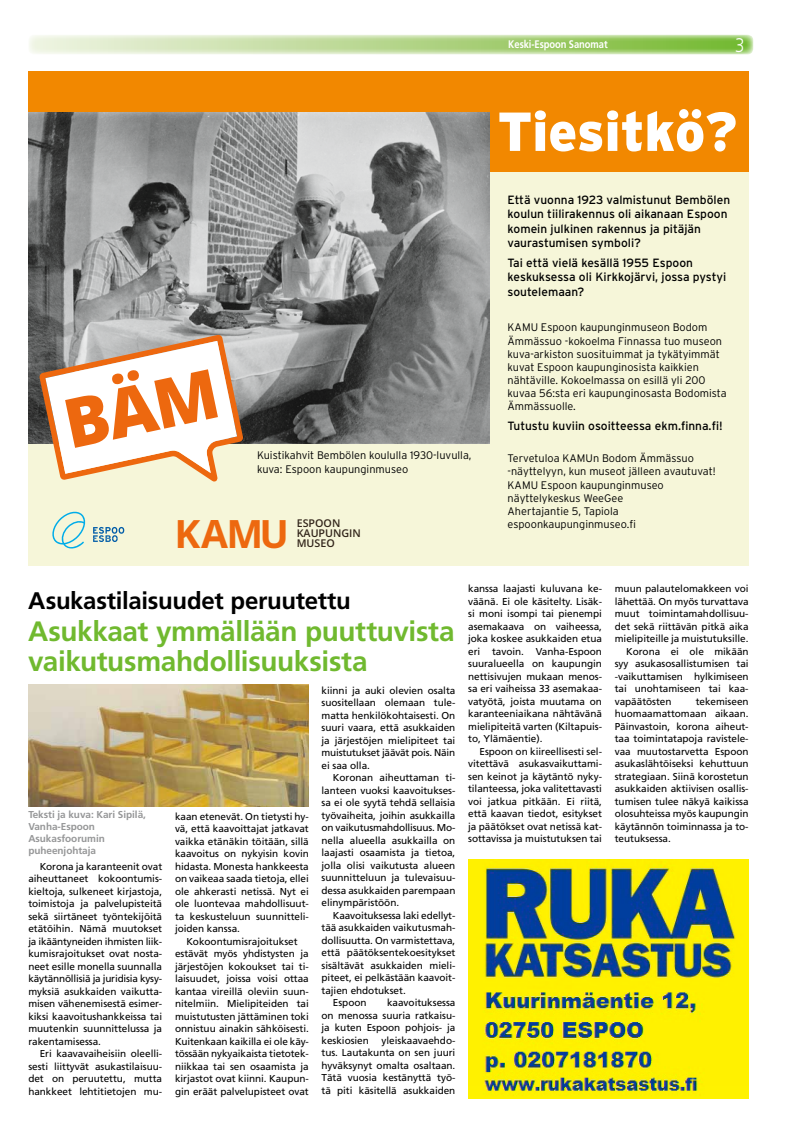
<style>
.page{position:relative;width:794px;height:1134px;background:#fff}
.page>*{position:absolute;margin:0;border:0;box-sizing:border-box;transform-origin:0 0}
.t1{font:900 54.8px "Interstate";color:#fff}
.t2{font:700 39.1px "Open Sans";color:#ed680f}
.t3{font:700 28px/30px "Frutiger";letter-spacing:-.015em;color:#70b92f}
.t4{font:700 24px "Frutiger";letter-spacing:-.015em;color:#000}
.t5{font:300 19.8px "Frutiger";color:#fff;scale:.85 1}
.t6{font:12px/14.3px "Interstate";color:#000}
.t7{font:300 11px/13.2px "Interstate";color:#000}
.t8{font:700 11px "Frutiger";letter-spacing:-.01em;color:#fff;scale:.85 1}
.t9{font:600 10.7px/9.8px "Open Sans";color:#33261b}
.t10{font:10px/12.5px "Frutiger";letter-spacing:-.005em;color:#000;text-align:justify}
.t11{font:700 10px/12px "Frutiger";letter-spacing:-.005em;color:#969798}
</style>
<div class="page">
<svg style="left:28px;top:35px;width:725px;height:19px;background:#bfdc9c"></svg>
<img style="left:468px;top:859px;width:280px;height:239px">
<div style="left:28px;top:72px;width:720px;height:494px;background:#f6f6d9"></div>
<div style="left:28px;top:72px;width:720px;height:100px;background:#f28800"></div>
<img style="left:28px;top:113px;width:461px;height:330px">
<svg style="left:39px;top:334px;width:204px;height:147px;background:#e7c2a6"></svg>
<svg style="left:52px;top:512px;width:72px;height:36px"></svg>
<img style="left:28px;top:685px;width:281px;height:121px">
<p class="t8" style="left:508px;top:38px;width:118px">Keski-Espoon Sanomat</p>
<h3 class="t5" style="left:735px;top:34px;width:13px">3</h3>
<p class="t7" style="left:257px;top:449px;width:216px">Kuistikahvit Bembölen koululla 1930-luvulla, kuva: Espoon kaupunginmuseo</p>
<h2 class="t2" style="left:174px;top:506px;width:116px">KAMU</h2>
<p class="t9" style="left:297px;top:518px;width:66px">ESPOON<br>KAUPUNGIN</p>
<p class="t9" style="left:297px;top:538px;width:40px">MUSEO</p>
<h1 class="t1" style="left:497px;top:100px;width:242px">Tiesitkö?</h1>
<p class="t6" style="left:507px;top:192px;width:224px">Että vuonna 1923 valmistunut Bembölen koulun tiilirakennus oli aikanaan Espoon komein julkinen rakennus ja pitäjän vaurastumisen symboli?</p>
<p class="t6" style="left:507px;top:256px;width:220px">Tai että vielä kesällä 1955 Espoon keskuksessa oli Kirkkojärvi, jossa pystyi soutelemaan?</p>
<p class="t7" style="left:507px;top:321px;width:221px">KAMU Espoon kaupunginmuseon Bodom Ämmässuo -kokoelma Finnassa tuo museon kuva-arkiston suosituimmat ja tykätyimmät kuvat Espoon kaupunginosista kaikkien nähtäville. Kokoelmassa on esillä yli 200 kuvaa 56:sta eri kaupunginosasta Bodomista Ämmässuolle.</p>
<p class="t6" style="left:507px;top:419px;width:217px">Tutustu kuviin osoitteessa ekm.finna.fi!</p>
<p class="t7" style="left:507px;top:452px;width:210px">Tervetuloa KAMUn Bodom Ämmässuo -näyttelyyn, kun museot jälleen avautuvat!<br>KAMU Espoon kaupunginmuseo näyttelykeskus WeeGee<br>Ahertajantie 5, Tapiola espoonkaupunginmuseo.fi</p>
<h3 class="t4" style="left:28px;top:587px;width:324px">Asukastilaisuudet peruutettu</h3>
<h3 class="t3" style="left:28px;top:616px;width:428px">Asukkaat ymmällään puuttuvista vaikutusmahdollisuuksista</h3>
<p class="t11" style="left:28px;top:809px;width:119px">Teksti ja kuva: Kari Sipilä,<br>Vanha-Espoon<br>Asukasfoorumin puheenjohtaja</p>
<p class="t10" style="left:28px;top:860px;width:135px;text-indent:11px">Korona ja karanteenit ovat aiheuttaneet kokoontumis&shy;kieltoja, sulkeneet kirjastoja, toimistoja ja palvelupisteitä sekä siirtäneet työntekijöitä etätöihin. Nämä muutokset ja ikääntyneiden ihmisten liik&shy;kumisrajoitukset ovat nosta&shy;neet esille monella suunnalla käytännöllisiä ja juridisia kysy&shy;myksiä asukkaiden vaikutta&shy;misen vähenemisestä esimer&shy;kiksi kaavoitushankkeissa tai muutenkin suunnittelussa ja rakentamisessa.</p>
<p class="t10" style="left:28px;top:1047px;width:135px;text-indent:11px">Eri kaavavaiheisiin oleelli&shy;sesti liittyvät asukastilaisuu&shy;det on peruutettu, mutta hankkeet lehtitietojen mu-</p>
<p class="t10" style="left:175px;top:810px;width:135px">kaan etenevät. On tietysti hy&shy;vä, että kaavoittajat jatkavat vaikka etänäkin töitään, sillä kaavoitus on nykyisin kovin hidasta. Monesta hankkeesta on vaikeaa saada tietoja, ellei ole ahkerasti netissä. Nyt ei ole luontevaa mahdollisuut&shy;ta keskusteluun suunnitteli&shy;joiden kanssa.</p>
<p class="t10" style="left:175px;top:935px;width:135px;text-align:center">Kokoontumisrajoitukset estävät myös yhdistysten ja järjestöjen kokoukset tai ti&shy;laisuudet, joissa voisi ottaa kantaa vireillä oleviin suun&shy;nitelmiin. Mielipiteiden tai muistutusten jättäminen toki onnistuu ainakin sähköisesti.<br>Kuitenkaan kaikilla ei ole käy&shy;tössään nykyaikaista tietotek&shy;niikkaa tai sen osaamista ja kirjastot ovat kiinni. Kaupun&shy;gin eräät palvelupisteet ovat</p>
<p class="t10" style="left:321px;top:684px;width:135px">kiinni ja auki olevien osalta suositellaan olemaan tule&shy;matta henkilökohtaisesti. On suuri vaara, että asukkaiden ja järjestöjen mielipiteet tai muistutukset jäävät pois. Näin ei saa olla.</p>
<p class="t10" style="left:321px;top:771px;width:135px;text-indent:11px">Koronan aiheuttaman ti&shy;lanteen vuoksi kaavoitukses&shy;sa ei ole syytä tehdä sellaisia työvaiheita, joihin asukkailla on vaikutusmahdollisuus. Mo&shy;nella alueella asukkailla on laajasti osaamista ja tietoa, jolla olisi vaikutusta alueen suunnitteluun ja tulevaisuu&shy;dessa asukkaiden parempaan elinympäristöön.</p>
<p class="t10" style="left:333px;top:909px;width:124px">Kaavoituksessa laki edellyt-</p>
<p class="t10" style="left:321px;top:921px;width:135px">tää asukkaiden vaikutusmah-</p>
<p class="t10" style="left:321px;top:934px;width:135px">dollisuutta. On varmistettava,</p>
<p class="t10" style="left:321px;top:946px;width:135px">että päätöksentekoesitykset</p>
<p class="t10" style="left:321px;top:959px;width:135px">sisältävät asukkaiden mieli-</p>
<p class="t10" style="left:321px;top:971px;width:135px">piteet, ei pelkästään kaavoit-</p>
<p class="t10" style="left:321px;top:984px;width:86px">tajien ehdotukset.</p>
<p class="t10" style="left:333px;top:996px;width:35px">Espoon</p>
<p class="t10" style="left:321px;top:996px;width:135px;text-indent:66px">kaavoituksessa on menossa suuria ratkaisu&shy;ja kuten Espoon pohjois- ja keskiosien</p>
<p class="t10" style="left:321px;top:1034px;width:135px;text-indent:60px">yleiskaavaehdo&shy;tus. Lautakunta on sen juuri hyväksynyt omalta osaltaan.<br>Tätä vuosia kestänyttä työ&shy;tä piti käsitellä asukkaiden</p>
<p class="t10" style="left:468px;top:583px;width:135px">kanssa laajasti kuluvana ke&shy;väänä. Ei ole käsitelty. Lisäk&shy;si moni isompi tai pienempi asemakaava on vaiheessa, joka koskee asukkaiden etua eri tavoin. Vanha-Espoon suuralueella on kaupungin nettisivujen mukaan menos&shy;sa eri vaiheissa 33 asemakaa&shy;vatyötä, joista muutama on karanteeniaikana nähtävänä mielipiteitä varten (Kiltapuis&shy;to, Ylämäentie).</p>
<p class="t10" style="left:468px;top:745px;width:135px;text-indent:11px">Espoon on kiireellisesti sel&shy;vitettävä asukasvaikuttami&shy;sen keinot ja käytäntö nyky&shy;tilanteessa, joka valitettavasti voi jatkua pitkään. Ei riitä, että kaavan tiedot, esitykset ja päätökset ovat netissä kat&shy;sottavissa ja muistutuksen tai</p>
<p class="t10" style="left:615px;top:583px;width:135px">muun palautelomakkeen voi</p>
<p class="t10" style="left:615px;top:595px;width:135px">lähettää. On myös turvattava</p>
<p class="t10" style="left:615px;top:608px;width:135px">muut toimintamahdollisuu-</p>
<p class="t10" style="left:615px;top:620px;width:135px">det sekä riittävän pitkä aika</p>
<p class="t10" style="left:615px;top:633px;width:135px">mielipiteille ja muistutuksille.</p>
<p class="t10" style="left:626px;top:645px;width:124px">Korona ei ole mikään</p>
<p class="t10" style="left:615px;top:658px;width:135px">syy asukasosallistumisen tai</p>
<p class="t10" style="left:615px;top:670px;width:135px">-vaikuttamisen hylkimiseen</p>
<p class="t10" style="left:615px;top:683px;width:135px">tai unohtamiseen tai kaa-</p>
<p class="t10" style="left:615px;top:695px;width:58px">vapäätösten</p>
<p class="t10" style="left:615px;top:695px;width:135px;text-indent:81px">tekemiseen huomaamattomaan aikaan.<br>Päinvastoin, korona aiheut&shy;taa toimintatapoja ravistele&shy;vaa muutostarvetta Espoon asukaslähtöiseksi kehuttuun strategiaan. Siinä korostetun asukkaiden aktiivisen osallis&shy;tumisen tulee näkyä kaikissa olosuhteissa myös kaupungin käytännön toiminnassa ja to&shy;teutuksessa.</p>
</div>
